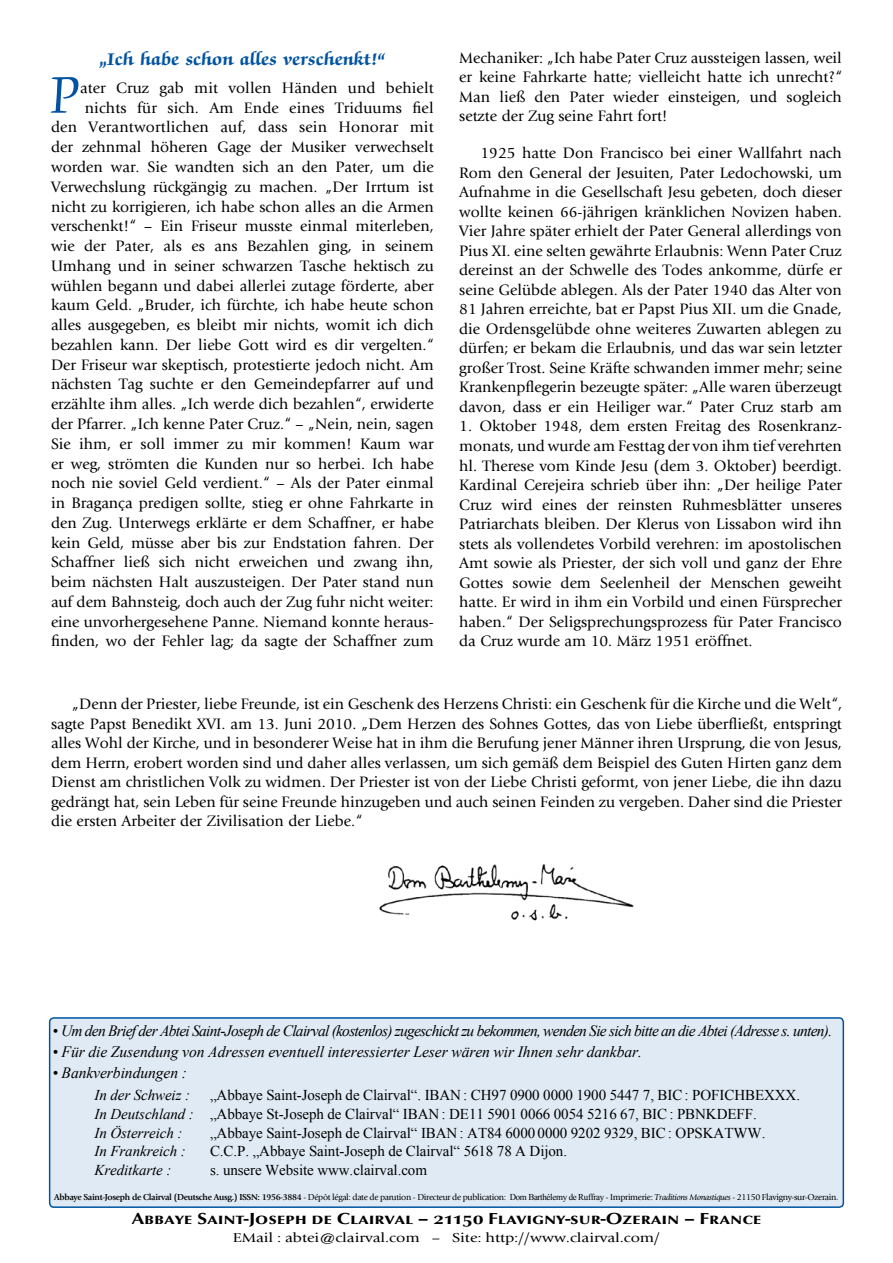
<style>
.page{position:relative;width:893px;height:1263px;background:#fff}
.page>*{position:absolute;margin:0;border:0;box-sizing:border-box;transform-origin:0 0}
.t1{font:60px "Zapf Chancery Std";color:#0053a1;scale:.91 1}
.t2{font:700 19.5px "Zapf Chancery Std";letter-spacing:.015em;color:#0053a1}
.t3{font:700 16.5px "Opus Sm Caps";letter-spacing:-.005em;color:#000;scale:1.2 1}
.t4{font:15.75px/19.5px "Giovanni";color:#000;text-align:justify}
.t5{font:italic 15.75px "Times New Roman";letter-spacing:-.045em;color:#000}
.t6{font:italic 15.75px "Times New Roman";letter-spacing:-.005em;color:#000}
.t7{font:15px/18.6px "Times New Roman";letter-spacing:-.005em;color:#000}
.t8{font:italic 15px "Times New Roman";letter-spacing:-.005em;color:#000}
.t9{font:13.5px "Giovanni";letter-spacing:-.005em;color:#000;scale:1.2 1}
.t10{font:9px "Giovanni";letter-spacing:-.035em;color:#000}
.s1{font-style:italic}
.s2{font-weight:700}
.s3{font-family:"Times New Roman"}
</style>
<div class="page">
<img style="left:379px;top:864px;width:255px;height:57px">
<div style="left:50px;top:1018px;width:793px;height:189px;background:#e0eaf4;border-radius:4px"></div>
<div style="left:49px;top:1017px;width:795px;height:191px;border:2px solid #0053a1;border-radius:4px"></div>
<p class="t2" style="left:99px;top:49px;width:288px">„Ich habe schon alles verschenkt!“</p>
<h1 class="t1" style="left:51px;top:64px;width:31px">P</h1>
<p class="t4" style="left:51px;top:78px;width:384px;text-align:right">ater Cruz gab mit vollen Händen und behielt nichts für sich. Am Ende eines Triduums fiel<br>den Verantwortlichen auf, dass sein Honorar mit der zehnmal höheren Gage der Musiker verwechselt worden war. Sie wandten sich an den Pater, um die Verwechslung rückgängig zu machen. „Der Irrtum ist nicht zu korrigieren, ich habe schon alles an die Armen verschenkt!“ – Ein Friseur musste einmal miterleben, wie der Pater, als es ans Bezahlen ging, in seinem Umhang und in seiner schwarzen Tasche hektisch zu wühlen begann und dabei allerlei zutage förderte, aber kaum Geld. „Bruder, ich fürchte, ich habe heute schon alles ausgegeben, es bleibt mir nichts, womit ich dich bezahlen kann. Der liebe Gott wird es dir vergelten.“ Der Friseur war skeptisch, protestierte jedoch nicht. Am nächsten Tag suchte er den Gemeindepfarrer auf und erzählte ihm alles. „Ich werde dich bezahlen“, erwiderte der Pfarrer. „Ich kenne Pater Cruz.“ – „Nein, nein, sagen Sie ihm, er soll immer zu mir kommen! Kaum war er weg, strömten die Kunden nur so herbei. Ich habe noch nie soviel Geld verdient.“ – Als der Pater einmal in Bragança predigen sollte, stieg er ohne Fahrkarte in den Zug. Unterwegs erklärte er dem Schaffner, er habe kein Geld, müsse aber bis zur Endstation fahren. Der Schaffner ließ sich nicht erweichen und zwang ihn, beim nächsten Halt auszusteigen. Der Pater stand nun auf dem Bahnsteig, doch auch der Zug fuhr nicht weiter: eine unvorhergesehene Panne. Niemand konnte heraus&shy;finden, wo der Fehler lag; da sagte der Schaffner zum</p>
<p class="t4" style="left:459px;top:48px;width:384px">Mechaniker: „Ich habe Pater Cruz aussteigen lassen, weil er keine Fahrkarte hatte; vielleicht hatte ich unrecht?“ Man ließ den Pater wieder einsteigen, und sogleich setzte der Zug seine Fahrt fort!</p>
<p class="t4" style="left:459px;top:143px;width:384px;text-indent:21px">1925 hatte Don Francisco bei einer Wallfahrt nach Rom den General der Jesuiten, Pater Ledochowski, um Aufnahme in die Gesellschaft Jesu gebeten, doch dieser wollte keinen 66-jährigen kränklichen Novizen haben.<br>Vier Jahre später erhielt der Pater General allerdings von Pius XI. eine selten gewährte Erlaubnis: Wenn Pater Cruz dereinst an der Schwelle des Todes ankomme, dürfe er seine Gelübde ablegen. Als der Pater 1940 das Alter von 81 Jahren erreichte, bat er Papst Pius XII. um die Gnade, die Ordensgelübde ohne weiteres Zuwarten ablegen zu dürfen; er bekam die Erlaubnis, und das war sein letzter großer Trost. Seine Kräfte schwanden immer mehr; seine Krankenpflegerin bezeugte später: „Alle waren überzeugt davon, dass er ein Heiliger war.“ Pater Cruz starb am</p>
<p class="t4" style="left:459px;top:417px;width:384px">1. Oktober 1948, dem ersten Freitag des Rosenkranz&shy;monats, und wurde am Festtag der von ihm tief verehrten hl. Therese vom Kinde Jesu (dem 3. Oktober) beerdigt.<br>Kardinal Cerejeira schrieb über ihn: „Der heilige Pater Cruz wird eines der reinsten Ruhmesblätter unseres Patriarchats bleiben. Der Klerus von Lissabon wird ihn stets als vollendetes Vorbild verehren: im apostolischen Amt sowie als Priester, der sich voll und ganz der Ehre Gottes sowie dem Seelenheil der Menschen geweiht hatte. Er wird in ihm ein Vorbild und einen Fürsprecher haben.“ Der Seligsprechungsprozess für Pater Francisco da Cruz wurde am 10. März 1951 eröffnet.</p>
<p class="t4" style="left:51px;top:694px;width:792px;text-indent:21px">„Denn der Priester, liebe Freunde, ist ein Geschenk des Herzens Christi: ein Geschenk für die Kirche und die Welt“, sagte Papst Benedikt XVI. am 13. Juni 2010. „Dem Herzen des Sohnes Gottes, das von Liebe überfließt, entspringt alles Wohl der Kirche, und in besonderer Weise hat in ihm die Berufung jener Männer ihren Ursprung, die von Jesus, dem Herrn, erobert worden sind und daher alles verlassen, um sich gemäß dem Beispiel des Guten Hirten ganz dem Dienst am christlichen Volk zu widmen. Der Priester ist von der Liebe Christi geformt, von jener Liebe, die ihn dazu gedrängt hat, sein Leben für seine Freunde hinzugeben und auch seinen Feinden zu vergeben. Daher sind die Priester die ersten Arbeiter der Zivilisation der Liebe.“</p>
<p class="t5" style="left:53px;top:1020px;width:781px">• Um den Brief der Abtei Saint-Joseph de Clairval (kostenlos) zugeschickt zu bekommen, wenden Sie sich bitte an die Abtei (Adresse s. unten).</p>
<p class="t6" style="left:53px;top:1041px;width:591px">• Für die Zusendung von Adressen eventuell interessierter Leser wären wir Ihnen sehr dankbar.</p>
<p class="t6" style="left:53px;top:1061px;width:136px">• Bankverbindungen :</p>
<p class="t8" style="left:95px;top:1085px;width:97px">In der Schweiz :</p>
<p class="t7" style="left:95px;top:1086px;width:707px;text-indent:116px">„Abbaye Saint-Joseph de Clairval“. IBAN : CH97 0900 0000 1900 5447 7, BIC : POFICHBEXXX.<br><span class="s1">In Deutschland :</span> „Abbaye St-Joseph de Clairval“ IBAN : DE11 5901 0066 0054 5216 67, BIC : PBNKDEFF.<br><span class="s1">In Österreich :</span></p>
<p class="t7" style="left:210px;top:1123px;width:557px">„Abbaye Saint-Joseph de Clairval“ IBAN : AT84 6000 0000 9202 9329, BIC : OPSKATWW.</p>
<p class="t8" style="left:95px;top:1141px;width:93px">In Frankreich :</p>
<p class="t7" style="left:210px;top:1142px;width:359px">C.C.P. „Abbaye Saint-Joseph de Clairval“ 5618 78 A Dijon.</p>
<p class="t8" style="left:95px;top:1160px;width:78px">Kreditkarte :</p>
<p class="t7" style="left:210px;top:1160px;width:219px">s. unsere Website www.clairval.com</p>
<p class="t10" style="left:54px;top:1192px;width:786px"><span class="s2">Abbaye Saint-Joseph de Clairval (Deutsche Ausg.) ISSN: 1956-3884</span> - Dépôt légal: date de parution - Directeur de publication: <span class="s3">Dom Barthélemy de Ruffray</span> - Imprimerie: <span class="s1">Traditions Monastiques</span> - 21150 Flavigny-sur-Ozerain.</p>
<p class="t3" style="left:131px;top:1209px;width:527px">Abbaye Saint-Joseph de Clairval – 21150 Flavigny-sur-Ozerain – France</p>
<p class="t9" style="left:233px;top:1229px;width:358px">EMail : abtei@clairval.com – Site: http://www.clairval.com/</p>
</div>
